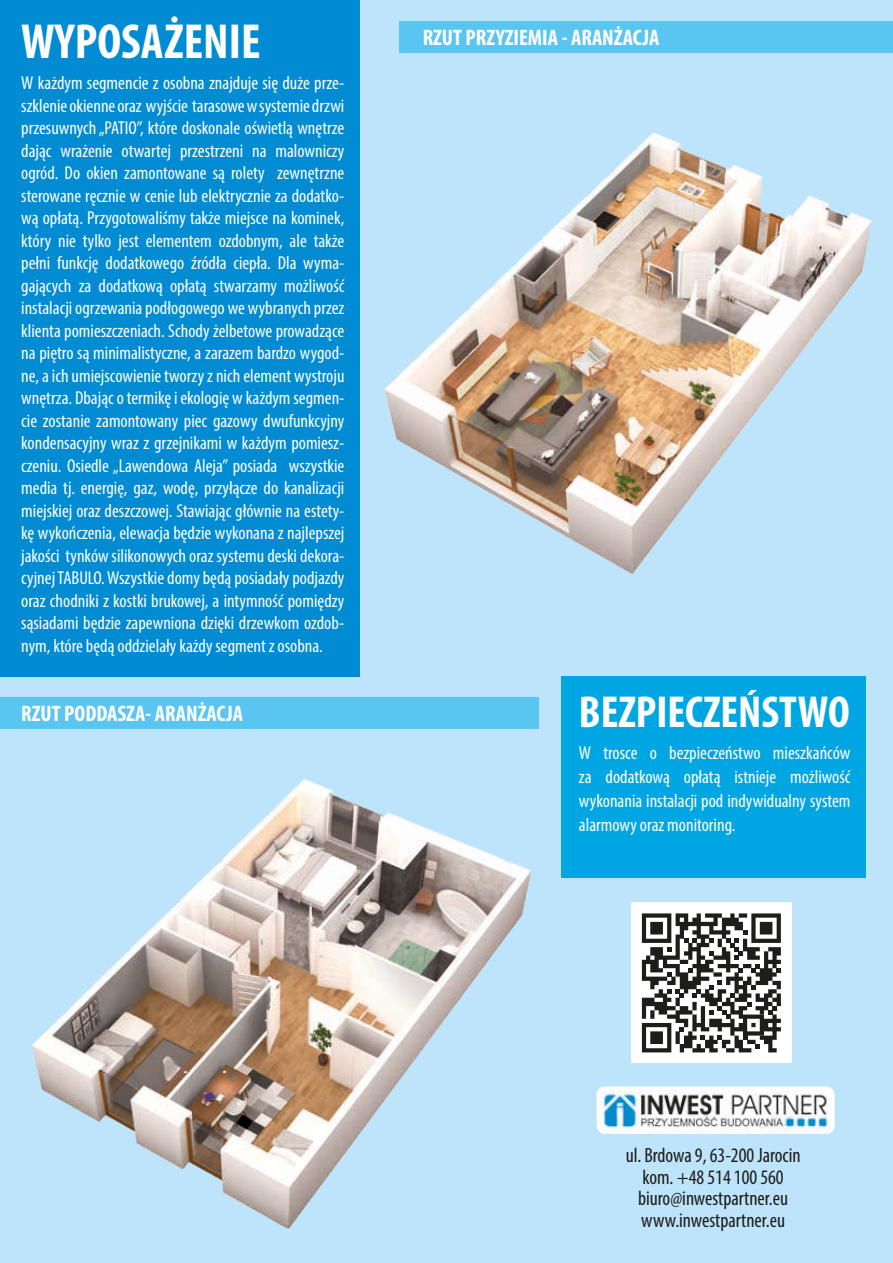
<style>
.page{position:relative;width:893px;height:1263px;background:#bde4fa}
.page>*{position:absolute;margin:0;border:0;box-sizing:border-box;transform-origin:0 0}
.t1{font:700 condensed 49.5px "Myriad Pro";color:#fff}
.t2{font:700 condensed 45px "Myriad Pro";color:#fff}
.t3{font:700 condensed 22.5px "Myriad Pro";color:#fff}
.t4{font:condensed 20.7px/21.6px "Myriad Pro";color:#1d1d1b;text-align:center}
.t5{font:condensed 18.75px/22.5px "Myriad Pro";color:#fff;text-align:justify}
</style>
<div class="page">
<div style="left:0;top:0;width:359px;height:676px;background:#008bd2"></div>
<div style="left:561px;top:676px;width:304px;height:202px;background:#00a6e2"></div>
<img style="left:384px;top:132px;width:488px;height:443px">
<img style="left:32px;top:778px;width:500px;height:452px">
<div style="left:400px;top:21px;width:493px;height:32px;background:#5bc5f2"></div>
<div style="left:0;top:697px;width:538px;height:32px;background:#5bc5f2"></div>
<div style="left:597px;top:1086px;width:238px;height:48px;background:#fff;border-radius:9px"></div>
<img style="left:600px;top:1090px;width:230px;height:44px">
<div style="left:631px;top:903px;width:160px;height:160px;background:#fff"></div>
<svg style="left:642px;top:913px;width:139px;height:139px"></svg>
<h1 class="t1" style="left:21px;top:11px;width:241px">WYPOSAŻENIE</h1>
<p class="t5" style="left:21px;top:72px;width:325px">W każdym segmencie z osobna znajduje się duże prze&shy;szklenie okienne oraz wyjście tarasowe w systemie drzwi przesuwnych „PATIO”, które doskonale oświetlą wnętrze dając wrażenie otwartej przestrzeni na malowniczy ogród. Do okien zamontowane są rolety zewnętrzne sterowane ręcznie w cenie lub elektrycznie za dodatko&shy;wą opłatą. Przygotowaliśmy także miejsce na kominek, który nie tylko jest elementem ozdobnym, ale także pełni funkcję dodatkowego źródła ciepła. Dla wyma&shy;gających za dodatkową opłatą stwarzamy możliwość instalacji ogrzewania podłogowego we wybranych przez klienta pomieszczeniach. Schody żelbetowe prowadzące na piętro są minimalistyczne, a zarazem bardzo wygod&shy;ne, a ich umiejscowienie tworzy z nich element wystroju wnętrza. Dbając o termikę i ekologię w każdym segmen&shy;cie zostanie zamontowany piec gazowy dwufunkcyjny kondensacyjny wraz z grzejnikami w każdym pomiesz&shy;czeniu. Osiedle „Lawendowa Aleja” posiada wszystkie media tj. energię, gaz, wodę, przyłącze do kanalizacji miejskiej oraz deszczowej. Stawiając głównie na estety&shy;kę wykończenia, elewacja będzie wykonana z najlepszej jakości tynków silikonowych oraz systemu deski dekora&shy;cyjnej TABULO. Wszystkie domy będą posiadały podjazdy oraz chodniki z kostki brukowej, a intymność pomiędzy sąsiadami będzie zapewniona dzięki drzewkom ozdob&shy;nym, które będą oddzielały każdy segment z osobna.</p>
<p class="t3" style="left:21px;top:700px;width:224px">RZUT PODDASZA- ARANŻACJA</p>
<p class="t3" style="left:423px;top:23px;width:238px">RZUT PRZYZIEMIA - ARANŻACJA</p>
<h2 class="t2" style="left:579px;top:684px;width:272px">BEZPIECZEŃSTWO</h2>
<p class="t5" style="left:579px;top:741px;width:273px;line-height:24px">W trosce o bezpieczeństwo mieszkańców za dodatkową opłatą istnieje możliwość wykonania instalacji pod indywidualny system alarmowy oraz monitoring.</p>
<p class="t4" style="left:626px;top:1144px;width:176px">ul. Brdowa 9, 63-200 Jarocin kom. +48 514 100 560 biuro@inwestpartner.eu www.inwestpartner.eu</p>
</div>
